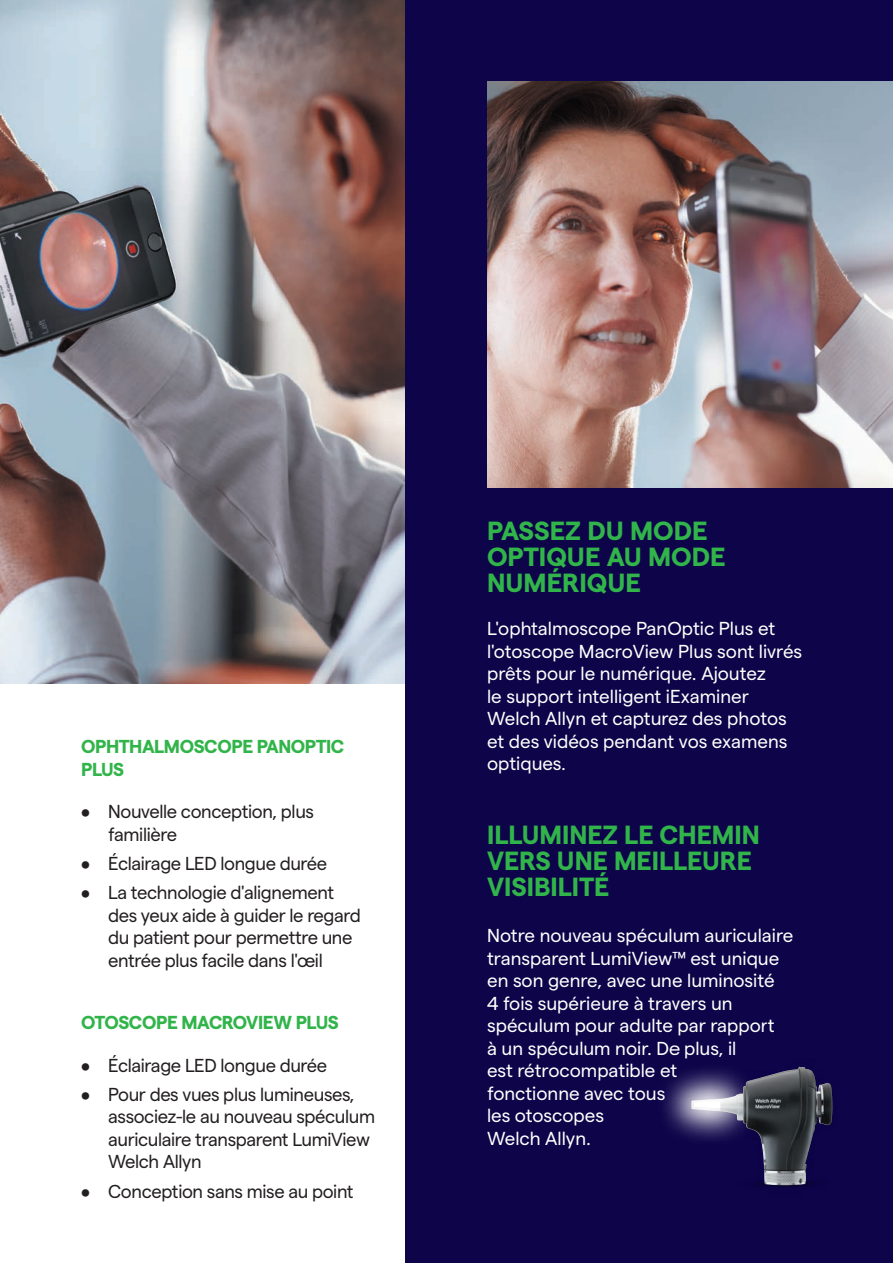
<style>
.page{position:relative;width:893px;height:1263px;background:#fff}
.page>*{position:absolute;margin:0;border:0;box-sizing:border-box;transform-origin:0 0}
.t1{font:700 26.25px/26.2px "Matter";color:#31b44a}
.t2{font:18.75px/22.5px "Matter";color:#fff}
.t3{font:18.75px/22.5px "Matter";letter-spacing:-.02em;color:#231f20}
.t4{font:700 18.75px/22.5px "Matter";letter-spacing:-.02em;color:#31b44a}
</style>
<div class="page">
<img style="left:0;top:0;width:406px;height:684px">
<div style="left:406px;top:0;width:487px;height:1263px;background:#0d0449"></div>
<img style="left:487px;top:81px;width:406px;height:406px">
<img style="left:761px;top:1066px;width:72px;height:121px">
<img style="left:756px;top:1067px;width:50px;height:118px">
<svg style="left:664px;top:1067px;width:94px;height:79px"></svg>
<svg style="left:693px;top:1101px;width:27px;height:7px"></svg>
<p class="t4" style="left:81px;top:734px;width:265px">OPHTHALMOSCOPE PANOPTIC<br>PLUS</p>
<p class="t3" style="left:108px;top:799px;width:207px;text-indent:-27px">• Nouvelle conception, plus familière</p>
<p class="t3" style="left:81px;top:851px;width:248px">• Éclairage LED longue durée</p>
<p class="t3" style="left:108px;top:880px;width:254px;text-indent:-27px">• La technologie d'alignement des yeux aide à guider le regard du patient pour permettre une entrée plus facile dans l'œil</p>
<p class="t4" style="left:81px;top:1009px;width:259px">OTOSCOPE MACROVIEW PLUS</p>
<p class="t3" style="left:81px;top:1052px;width:248px">• Éclairage LED longue durée</p>
<p class="t3" style="left:108px;top:1081px;width:269px;text-indent:-27px">• Pour des vues plus lumineuses, associez-le au nouveau spéculum auriculaire transparent LumiView<br>Welch Allyn</p>
<p class="t3" style="left:81px;top:1178px;width:274px">• Conception sans mise au point</p>
<h1 class="t1" style="left:487px;top:515px;width:240px">PASSEZ DU MODE<br>OPTIQUE AU MODE<br>NUMÉRIQUE</h1>
<p class="t2" style="left:487px;top:616px;width:317px">L'ophtalmoscope PanOptic Plus et l'otoscope MacroView Plus sont livrés prêts pour le numérique. Ajoutez<br>le support intelligent iExaminer<br>Welch Allyn et capturez des photos et des vidéos pendant vos examens optiques.</p>
<h1 class="t1" style="left:487px;top:819px;width:274px">ILLUMINEZ LE CHEMIN<br>VERS UNE MEILLEURE<br>VISIBILITÉ</h1>
<p class="t2" style="left:487px;top:923px;width:308px">Notre nouveau spéculum auriculaire transparent LumiView™ est unique en son genre, avec une luminosité<br>4 fois supérieure à travers un spéculum pour adulte par rapport<br>à un spéculum noir. De plus, il<br>est rétrocompatible et<br>fonctionne avec tous<br>les otoscopes<br>Welch Allyn.</p>
</div>
